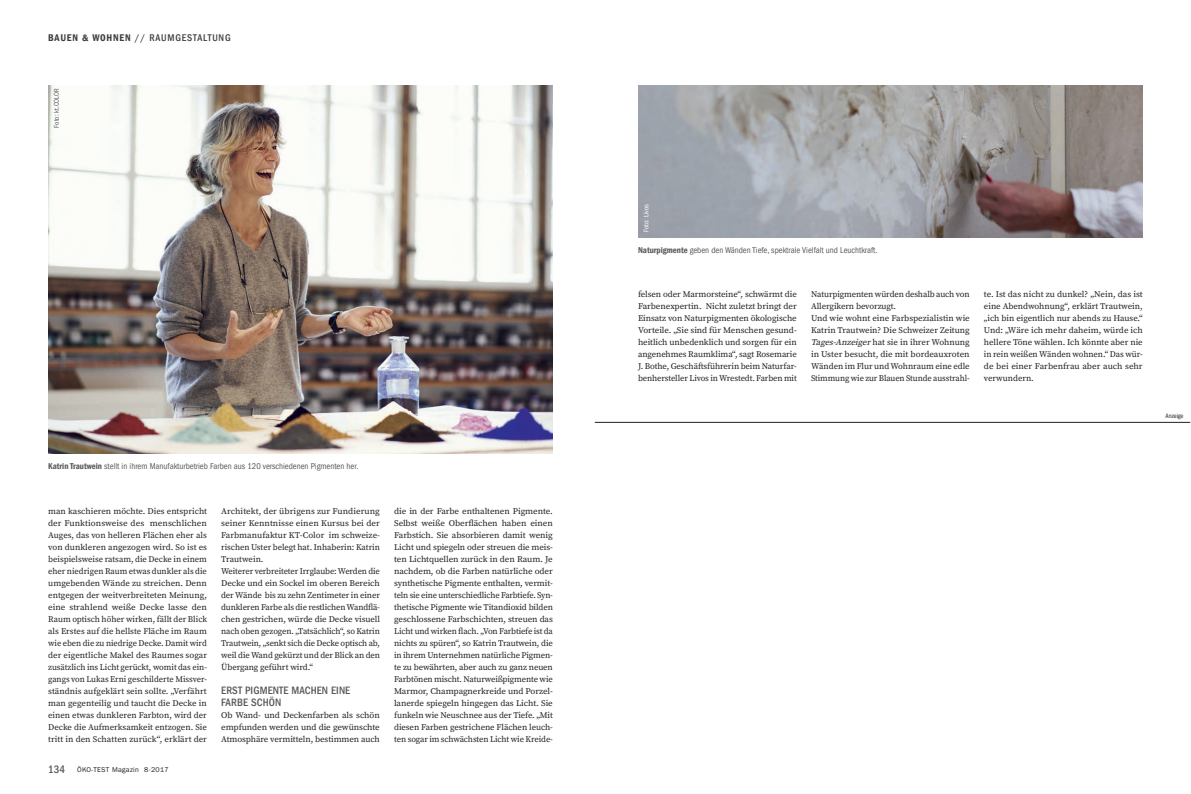
<style>
.page{position:relative;width:1191px;height:794px;background:#fff}
.page>*{position:absolute;margin:0;border:0;box-sizing:border-box;transform-origin:0 0}
.t1{font:500 condensed 11px/12px "Franklin Gothic LT Pro";letter-spacing:.01em;color:#57585a}
.t2{font:500 condensed 10px "Franklin Gothic LT Pro";letter-spacing:.08em;color:#3e3e3f}
.t3{font:8.7px/12px "Source Serif Pro";letter-spacing:-.01em;color:#231f20;text-align:justify}
.t4{font:condensed 8.7px "Franklin Gothic LT Pro";color:#57585a}
.t5{font:7px "Franklin Gothic LT Pro";letter-spacing:.04em;color:#231f20}
.t6{font:condensed 7px "Franklin Gothic LT Pro";letter-spacing:.005em;color:#57585a}
.t7{font:condensed 7px "Franklin Gothic LT Pro";color:#fff}
.t8{font:condensed 6.5px "Franklin Gothic LT Pro";color:#231f20}
.s1{font-family:"Franklin Gothic LT Pro Dm Cn";font-weight:400;font-stretch:normal}
.s2{font-family:"Franklin Gothic LT Pro Dm Cn";font-stretch:normal}
.s3{font-weight:500;font-stretch:condensed;font-size:11px;color:#57585a}
.s4{font-style:italic}
</style>
<div class="page">
<hr style="left:595px;top:422px;width:595px;height:1px;background:#231f20">
<img style="left:48px;top:85px;width:505px;height:368px">
<img style="left:638px;top:85px;width:504px;height:152px">
<p class="t2" style="left:48px;top:32px;width:184px"><span class="s1">BAUEN &amp; WOHNEN</span> // RAUMGESTALTUNG</p>
<p class="t6" style="left:52px;top:128px;width:41px;rotate:-90deg">Foto: kt.COLOR</p>
<p class="t4" style="left:48px;top:461px;width:312px"><span class="s2">Katrin Trautwein</span> stellt in ihrem Manufakturbetrieb Farben aus 120 verschiedenen Pigmenten her.</p>
<p class="t3" style="left:48px;top:505px;width:160px">man kaschieren möchte. Dies entspricht der Funktionsweise des menschlichen Auges, das von helleren Flächen eher als von dunkleren angezogen wird. So ist es beispielsweise ratsam, die Decke in einem eher niedrigen Raum etwas dunkler als die umgebenden Wände zu streichen. Denn entgegen der weitverbreiteten Meinung, eine strahlend weiße Decke lasse den Raum optisch höher wirken, fällt der Blick als Erstes auf die hellste Fläche im Raum wie eben die zu niedrige Decke. Damit wird der eigentliche Makel des Raumes sogar zusätzlich ins Licht gerückt, womit das ein&shy;gangs von Lukas Erni geschilderte Missver&shy;ständnis aufgeklärt sein sollte. „Verfährt man gegenteilig und taucht die Decke in einen etwas dunkleren Farbton, wird der Decke die Aufmerksamkeit entzogen. Sie tritt in den Schatten zurück“, erklärt der</p>
<p class="t3" style="left:221px;top:505px;width:160px;text-align:left">Architekt, der übrigens zur Fundierung seiner Kenntnisse einen Kursus bei der Farbmanufaktur KT-Color im schweize&shy;rischen Uster belegt hat. Inhaberin: Katrin Trautwein.<br>Weiterer verbreiteter Irrglaube: Werden die Decke und ein Sockel im oberen Bereich der Wände bis zu zehn Zentimeter in einer dunkleren Farbe als die restlichen Wandflä&shy;chen gestrichen, würde die Decke visuell nach oben gezogen. „Tatsächlich“, so Katrin Trautwein, „senkt sich die Decke optisch ab, weil die Wand gekürzt und der Blick an den Übergang geführt wird.“</p>
<p class="t1" style="left:221px;top:684px;width:131px">ERST PIGMENTE MACHEN EINE<br>FARBE SCHÖN</p>
<p class="t3" style="left:221px;top:709px;width:160px">Ob Wand- und Deckenfarben als schön empfunden werden und die gewünschte Atmosphäre vermitteln, bestimmen auch</p>
<p class="t5" style="left:48px;top:766px;width:122px"><span class="s3">134</span> ÖKO-TEST Magazin 8·2017</p>
<p class="t3" style="left:394px;top:505px;width:160px">die in der Farbe enthaltenen Pigmente.<br>Selbst weiße Oberflächen haben einen Farbstich. Sie absorbieren damit wenig Licht und spiegeln oder streuen die meis&shy;ten Lichtquellen zurück in den Raum. Je nachdem, ob die Farben natürliche oder synthetische Pigmente enthalten, vermit&shy;teln sie eine unterschiedliche Farbtiefe. Syn&shy;thetische Pigmente wie Titandioxid bilden geschlossene Farbschichten, streuen das Licht und wirken flach. „Von Farbtiefe ist da nichts zu spüren“, so Katrin Trautwein, die in ihrem Unternehmen natürliche Pigmen&shy;te zu bewährten, aber auch zu ganz neuen Farbtönen mischt. Naturweißpigmente wie Marmor, Champagnerkreide und Porzel&shy;lanerde spiegeln hingegen das Licht. Sie funkeln wie Neuschnee aus der Tiefe. „Mit diesen Farben gestrichene Flächen leuch&shy;ten sogar im schwächsten Licht wie Kreide-</p>
<p class="t7" style="left:642px;top:232px;width:29px;rotate:-90deg">Foto: Livos</p>
<p class="t4" style="left:638px;top:245px;width:241px"><span class="s2">Naturpigmente</span> geben den Wänden Tiefe, spektrale Vielfalt und Leuchtkraft.</p>
<p class="t3" style="left:638px;top:289px;width:160px">felsen oder Marmorsteine“, schwärmt die Farbenexpertin. Nicht zuletzt bringt der Einsatz von Naturpigmenten ökologische Vorteile. „Sie sind für Menschen gesund&shy;heitlich unbedenklich und sorgen für ein angenehmes Raumklima“, sagt Rosemarie J. Bothe, Geschäftsführerin beim Naturfar&shy;benhersteller Livos in Wrestedt. Farben mit</p>
<p class="t3" style="left:811px;top:289px;width:160px;text-align:left">Naturpigmenten würden deshalb auch von Allergikern bevorzugt.<br>Und wie wohnt eine Farbspezialistin wie Katrin Trautwein? Die Schweizer Zeitung <span class="s4">Tages-Anzeiger</span>hat sie in ihrer Wohnung in Uster besucht, die mit bordeauxroten Wänden im Flur und Wohnraum eine edle Stimmung wie zur Blauen Stunde ausstrahl-</p>
<p class="t3" style="left:984px;top:289px;width:160px">te. Ist das nicht zu dunkel? „Nein, das ist eine Abendwohnung“, erklärt Trautwein, „ich bin eigentlich nur abends zu Hause.“ Und: „Wäre ich mehr daheim, würde ich hellere Töne wählen. Ich könnte aber nie in rein weißen Wänden wohnen.“ Das wür&shy;de bei einer Farbenfrau aber auch sehr verwundern.</p>
<p class="t8" style="left:1165px;top:413px;width:19px">Anzeige</p>
</div>
